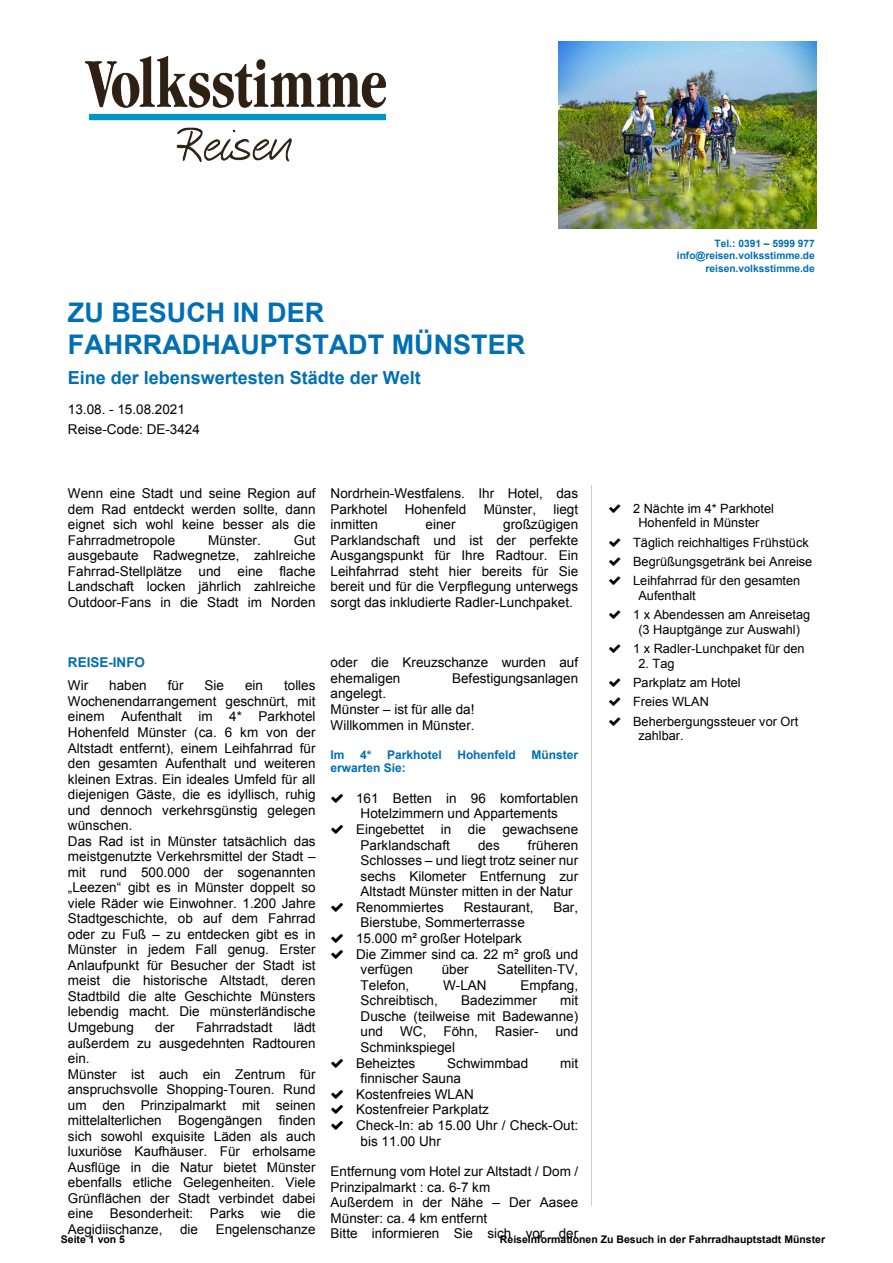
<style>
.page{position:relative;width:893px;height:1263px;background:#fff}
.page>*{position:absolute;margin:0;border:0;box-sizing:border-box;transform-origin:0 0}
.t1{font:700 27px/31px "Arial";color:#006fb3}
.t2{font:700 18px "Arial";color:#006fb3}
.t3{font:13.5px/15.6px "Arial";color:#000}
.t4{font:700 13.5px "Arial";color:#006fb3}
.t5{font:12.75px/19.4px "Arial";color:#000}
.t6{font:700 12px "Arial";color:#006fb3}
.t7{font:700 10.5px "Arial";color:#000}
.t8{font:700 10.2px/12.3px "Arial";color:#006fb3;text-align:right}
</style>
<div class="page">
<hr style="left:591px;top:486px;width:1px;height:720px;background:#ccc">
<img style="left:86px;top:56px;width:300px;height:105px">
<img style="left:558px;top:41px;width:258px;height:188px">
<h1 class="t1" style="left:68px;top:300px;width:459px">ZU BESUCH IN DER<br>FAHRRADHAUPTSTADT MÜNSTER</h1>
<h2 class="t2" style="left:68px;top:371px;width:354px">Eine der lebenswertesten Städte der Welt</h2>
<p class="t3" style="left:68px;top:400px;width:134px;line-height:20px">13.08. - 15.08.2021<br>Reise-Code: DE-3424</p>
<p class="t8" style="left:677px;top:238px;width:139px">Tel.: 0391 – 5999 977 info@reisen.volksstimme.de reisen.volksstimme.de</p>
<p class="t3" style="left:68px;top:487px;width:249px;text-align:justify">Wenn eine Stadt und seine Region auf dem Rad entdeckt werden sollte, dann eignet sich wohl keine besser als die Fahrradmetropole</p>
<p class="t3" style="left:331px;top:487px;width:249px">Nordrhein-Westfalens. Ihr Hotel, das<br>Parkhotel</p>
<p class="t5" style="left:638px;top:502px;width:137px;line-height:14.7px;text-indent:-5px">2 Nächte im 4* Parkhotel<br>Hohenfeld in Münster</p>
<p class="t5" style="left:633px;top:534px;width:181px">Täglich reichhaltiges Frühstück<br>Begrüßungsgetränk bei Anreise<br>Leihfahrrad für den gesamten</p>
<p class="t5" style="left:633px;top:587px;width:179px;text-indent:5px">Aufenthalt<br>1 x Abendessen am Anreisetag</p>
<p class="t5" style="left:633px;top:621px;width:173px;text-align:center">(3 Hauptgänge zur Auswahl)<br>1 x Radler-Lunchpaket für den</p>
<p class="t5" style="left:633px;top:655px;width:167px;text-indent:5px">2. Tag<br>Parkplatz am Hotel<br>Freies WLAN<br>Beherbergungssteuer vor Ort</p>
<p class="t5" style="left:638px;top:727px;width:47px">zahlbar.</p>
<p class="t3" style="left:405px;top:502px;width:63px">Hohenfeld</p>
<p class="t3" style="left:484px;top:502px;width:54px">Münster,</p>
<p class="t3" style="left:553px;top:502px;width:26px">liegt</p>
<p class="t3" style="left:331px;top:518px;width:249px;text-align:justify;text-indent:173px">großzügigen Parklandschaft und ist der perfekte Ausgangspunkt für Ihre Radtour. Ein Leihfahrrad steht hier bereits für Sie bereit und für die Verpflegung unterwegs sorgt das inkludierte Radler-Lunchpaket.</p>
<p class="t3" style="left:331px;top:518px;width:49px">inmitten</p>
<p class="t3" style="left:425px;top:518px;width:32px">einer</p>
<p class="t3" style="left:68px;top:533px;width:249px;text-align:justify;text-indent:226px">Gut ausgebaute Radwegnetze, zahlreiche Fahrrad-Stellplätze und eine flache Landschaft locken jährlich zahlreiche Outdoor-Fans in die Stadt im Norden</p>
<p class="t3" style="left:208px;top:533px;width:54px">Münster.</p>
<p class="t4" style="left:68px;top:657px;width:79px">REISE-INFO</p>
<p class="t3" style="left:68px;top:679px;width:22px">Wir</p>
<p class="t3" style="left:109px;top:679px;width:39px">haben</p>
<p class="t3" style="left:168px;top:679px;width:17px">für</p>
<p class="t3" style="left:205px;top:679px;width:21px">Sie</p>
<p class="t3" style="left:245px;top:679px;width:20px">ein</p>
<p class="t3" style="left:331px;top:656px;width:249px">oder die Kreuzschanze wurden auf ehemaligen</p>
<p class="t3" style="left:452px;top:672px;width:128px">Befestigungsanlagen</p>
<p class="t3" style="left:331px;top:687px;width:145px">angelegt.<br>Münster – ist für alle da!<br>Willkommen in Münster.</p>
<p class="t6" style="left:331px;top:750px;width:15px">Im</p>
<p class="t6" style="left:360px;top:750px;width:13px">4*</p>
<p class="t6" style="left:387px;top:750px;width:56px">Parkhotel</p>
<p class="t6" style="left:457px;top:750px;width:60px">Hohenfeld</p>
<p class="t6" style="left:532px;top:750px;width:48px">Münster</p>
<p class="t6" style="left:331px;top:764px;width:77px">erwarten Sie:</p>
<p class="t3" style="left:356px;top:791px;width:224px">161 Betten in 96 komfortablen</p>
<p class="t3" style="left:361px;top:807px;width:199px">Hotelzimmern und Appartements</p>
<p class="t3" style="left:356px;top:823px;width:224px">Eingebettet in die gewachsene</p>
<p class="t3" style="left:361px;top:838px;width:91px">Parklandschaft</p>
<p class="t3" style="left:478px;top:838px;width:23px">des</p>
<p class="t3" style="left:528px;top:838px;width:52px">früheren</p>
<p class="t3" style="left:361px;top:854px;width:219px">Schlosses – und liegt trotz seiner nur</p>
<p class="t3" style="left:361px;top:869px;width:219px">sechs Kilometer Entfernung zur</p>
<p class="t3" style="left:361px;top:885px;width:214px">Altstadt Münster mitten in der Natur</p>
<p class="t3" style="left:356px;top:900px;width:89px">Renommiertes</p>
<p class="t3" style="left:464px;top:900px;width:71px">Restaurant,</p>
<p class="t3" style="left:553px;top:900px;width:26px">Bar,</p>
<p class="t3" style="left:361px;top:916px;width:166px">Bierstube, Sommerterrasse</p>
<p class="t3" style="left:356px;top:932px;width:167px">15.000 m² großer Hotelpark</p>
<p class="t3" style="left:356px;top:947px;width:224px">Die Zimmer sind ca. 22 m² groß und</p>
<p class="t3" style="left:361px;top:963px;width:54px">verfügen</p>
<p class="t3" style="left:442px;top:963px;width:29px">über</p>
<p class="t3" style="left:497px;top:963px;width:82px">Satelliten-TV,</p>
<p class="t3" style="left:361px;top:978px;width:50px">Telefon,</p>
<p class="t3" style="left:443px;top:978px;width:45px">W-LAN</p>
<p class="t3" style="left:520px;top:978px;width:59px">Empfang,</p>
<p class="t3" style="left:361px;top:994px;width:79px">Schreibtisch,</p>
<p class="t3" style="left:461px;top:994px;width:77px">Badezimmer</p>
<p class="t3" style="left:68px;top:679px;width:249px;text-indent:216px">tolles Wochenendarrangement geschnürt, mit einem Aufenthalt im 4* Parkhotel Hohenfeld Münster (ca. 6 km von der Altstadt entfernt), einem Leihfahrrad für den gesamten Aufenthalt und weiteren kleinen Extras. Ein ideales Umfeld für all diejenigen Gäste, die es idyllisch, ruhig und dennoch verkehrsgünstig gelegen wünschen.<br>Das Rad ist in Münster tatsächlich das meistgenutzte Verkehrsmittel der Stadt – mit rund 500.000 der sogenannten „Leezen“ gibt es in Münster doppelt so viele Räder wie Einwohner. 1.200 Jahre Stadtgeschichte, ob auf dem Fahrrad oder zu Fuß – zu entdecken gibt es in Münster in jedem Fall genug. Erster Anlaufpunkt für Besucher der Stadt ist meist die historische Altstadt, deren Stadtbild die alte Geschichte Münsters lebendig macht. Die münsterländische Umgebung</p>
<p class="t3" style="left:361px;top:994px;width:219px;text-align:justify;text-indent:200px">mit Dusche (teilweise mit Badewanne) und</p>
<p class="t3" style="left:68px;top:1021px;width:249px;text-indent:226px">lädt außerdem zu ausgedehnten Radtouren ein.<br>Münster ist auch ein Zentrum für anspruchsvolle Shopping-Touren. Rund um den Prinzipalmarkt mit seinen mittelalterlichen Bogengängen finden sich sowohl exquisite Läden als auch luxuriöse Kaufhäuser. Für erholsame<br>Ausflüge in die Natur bietet Münster ebenfalls etliche Gelegenheiten. Viele<br>Grünflächen der Stadt verbindet dabei eine Besonderheit: Parks wie die<br>Aegidiischanze,</p>
<p class="t3" style="left:155px;top:1021px;width:21px">der</p>
<p class="t3" style="left:196px;top:1021px;width:78px">Fahrradstadt</p>
<p class="t3" style="left:400px;top:1025px;width:28px">WC,</p>
<p class="t3" style="left:443px;top:1025px;width:36px">Föhn,</p>
<p class="t3" style="left:495px;top:1025px;width:45px">Rasier-</p>
<p class="t3" style="left:556px;top:1025px;width:24px">und</p>
<p class="t3" style="left:356px;top:1040px;width:101px;text-indent:4px">Schminkspiegel<br>Beheiztes</p>
<p class="t3" style="left:447px;top:1056px;width:82px">Schwimmbad</p>
<p class="t3" style="left:560px;top:1056px;width:19px">mit</p>
<p class="t3" style="left:361px;top:1072px;width:102px">finnischer Sauna</p>
<p class="t3" style="left:356px;top:1087px;width:119px">Kostenfreies WLAN</p>
<p class="t3" style="left:356px;top:1103px;width:134px">Kostenfreier Parkplatz</p>
<p class="t3" style="left:356px;top:1119px;width:224px">Check-In: ab 15.00 Uhr / Check-Out:</p>
<p class="t3" style="left:361px;top:1134px;width:82px">bis 11.00 Uhr</p>
<p class="t3" style="left:331px;top:1165px;width:249px">Entfernung vom Hotel zur Altstadt / Dom /<br>Prinzipalmarkt : ca. 6-7 km<br>Außerdem in der Nähe – Der Aasee<br>Münster: ca. 4 km entfernt<br>Bitte informieren Sie sich vor der</p>
<p class="t3" style="left:180px;top:1222px;width:20px">die</p>
<p class="t3" style="left:216px;top:1222px;width:101px">Engelenschanze</p>
<p class="t7" style="left:61px;top:1235px;width:66px">Seite 1 von 5</p>
<p class="t7" style="left:500px;top:1235px;width:327px">Reiseinformationen Zu Besuch in der Fahrradhauptstadt Münster</p>
</div>
